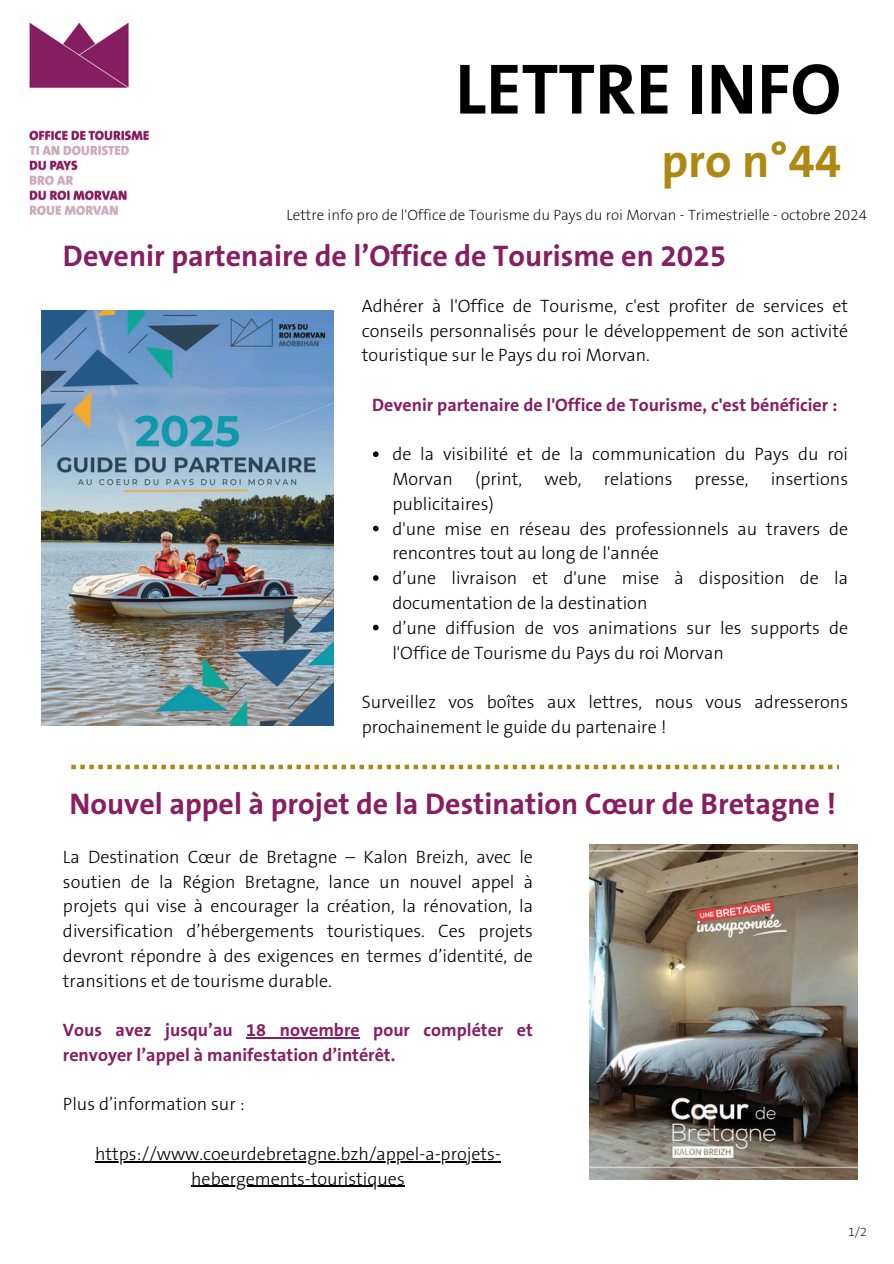
<style>
.page{position:relative;width:894px;height:1264px;background:#fff}
.page>*{position:absolute;margin:0;border:0;box-sizing:border-box;transform-origin:0 0}
.t1{font:700 72px "The Sans B W7";color:#000}
.t2{font:700 48px "The Sans B W7";color:#ad8914}
.t3{font:700 30px "The Sans B W7";color:#871e61}
.t4{font:300 18px/24.8px "The Sans B W3";color:#000;text-align:justify}
.t5{font:700 18px/24.8px "The Sans B W7";color:#871e61}
.t6{font:200 15px "The Sans B W2";color:#000}
.t7{font:200 12.45px "The Sans B W2";color:#000}
</style>
<div class="page">
<img style="left:29px;top:22px;width:120px;height:193px">
<img style="left:589px;top:844px;width:267px;height:335px">
<svg style="left:71px;top:764px;width:767px;height:5px"></svg>
<img style="left:41px;top:311px;width:293px;height:414px">
<svg style="left:373px;top:451px;width:5px;height:6px"></svg>
<svg style="left:373px;top:525px;width:5px;height:6px"></svg>
<svg style="left:373px;top:575px;width:5px;height:6px"></svg>
<svg style="left:373px;top:624px;width:5px;height:6px"></svg>
<hr style="left:246px;top:1037px;width:113px;height:1px;background:#871e61">
<hr style="left:95px;top:1160px;width:405px;height:2px;background:#000">
<hr style="left:191px;top:1185px;width:213px;height:1px;background:#000">
<h1 class="t1" style="left:455px;top:43px;width:387px">LETTRE INFO</h1>
<h2 class="t2" style="left:661px;top:130px;width:181px">pro n°44</h2>
<p class="t6" style="left:286px;top:205px;width:581px">Lettre info pro de l'Office de Tourisme du Pays du roi Morvan - Trimestrielle - octobre 2024</p>
<h3 class="t3" style="left:63px;top:236px;width:664px">Devenir partenaire de l’Office de Tourisme en 2025</h3>
<p class="t4" style="left:361px;top:293px;width:487px">Adhérer à l'Office de Tourisme, c'est profiter de services et conseils personnalisés pour le développement de son activité touristique sur le Pays du roi Morvan.</p>
<p class="t5" style="left:372px;top:392px;width:466px">Devenir partenaire de l'Office de Tourisme, c'est bénéficier :</p>
<p class="t4" style="left:392px;top:442px;width:457px;text-align:left">de la visibilité et de la communication du Pays du roi Morvan (print, web, relations presse, insertions publicitaires)<br>d'une mise en réseau des professionnels au travers de rencontres tout au long de l'année<br>d’une livraison et d'une mise à disposition de la documentation de la destination<br>d’une diffusion de vos animations sur les supports de l'Office de Tourisme du Pays du roi Morvan</p>
<p class="t4" style="left:361px;top:689px;width:487px">Surveillez vos boîtes aux lettres, nous vous adresserons prochainement le guide du partenaire !</p>
<h3 class="t3" style="left:69px;top:784px;width:768px">Nouvel appel à projet de la Destination Cœur de Bretagne !</h3>
<p class="t4" style="left:63px;top:844px;width:471px">La Destination Cœur de Bretagne – Kalon Breizh, avec le soutien de la Région Bretagne, lance un nouvel appel à projets qui vise à encourager la création, la rénovation, la diversification d’hébergements touristiques. Ces projets devront répondre à des exigences en termes d’identité, de transitions et de tourisme durable.</p>
<p class="t5" style="left:63px;top:1017px;width:471px">Vous avez jusqu’au 18 novembre pour compléter et renvoyer l’appel à manifestation d’intérêt.</p>
<p class="t4" style="left:63px;top:1092px;width:183px">Plus d’information sur :</p>
<p class="t4" style="left:95px;top:1141px;width:407px;text-align:center">https://www.coeurdebretagne.bzh/appel-a-projets&shy;hebergements-touristiques</p>
<p class="t7" style="left:847px;top:1223px;width:20px">1/2</p>
</div>
